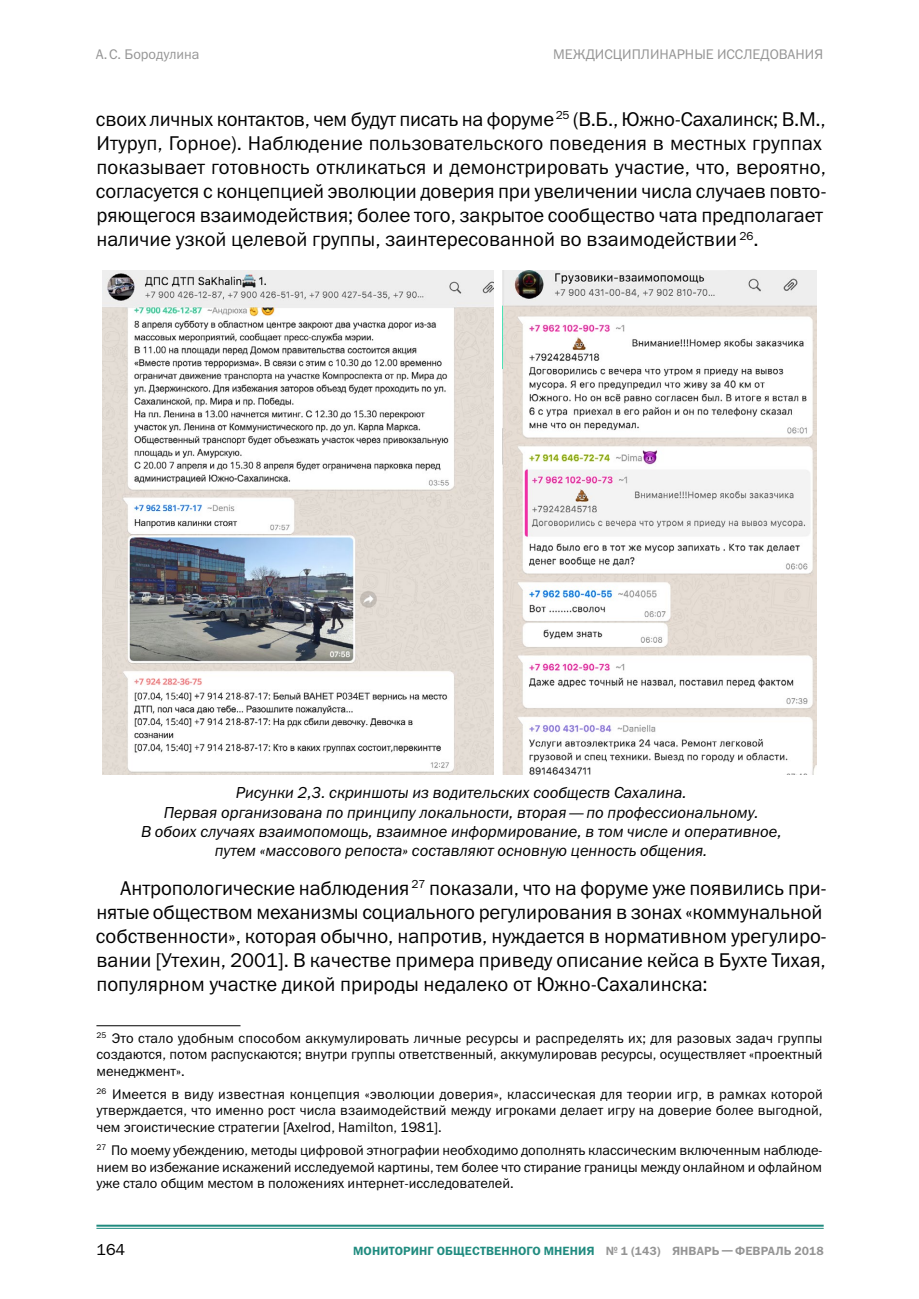
<style>
.page{position:relative;width:919px;height:1299px;background:#fff}
.page>*{position:absolute;margin:0;border:0;box-sizing:border-box;transform-origin:0 0}
.GENERAL_TEXT{font:20px/24px "Franklin Gothic ITC";color:#000}
.Picture_number_and_t{font:italic 16px/19.2px "Franklin Gothic ITC";color:#000;text-align:center}
.t1{font:16px "Franklin Gothic ITC";color:#000}
.footnote_text{font:14px/16.8px "Franklin Gothic ITC";color:#000;text-align:justify}
.t2{font:14px "Franklin Gothic ITC";color:#959595}
.t3{font:600 12px "Franklin Gothic ITC";letter-spacing:.01em;color:#208b7f}
.t4{font:600 12px "Franklin Gothic ITC";letter-spacing:.005em;color:#959595}
.s1{color:#959595}
</style>
<div class="page">
<hr style="left:96px;top:1224px;width:727px;height:2px;background:#208b7f">
<hr style="left:96px;top:1227px;width:727px;height:1px;background:#208b7f">
<img style="left:103px;top:270px;width:390px;height:504px">
<img style="left:502px;top:270px;width:314px;height:504px">
<hr style="left:96px;top:1025px;width:144px;height:1px;background:#000">
<p class="t2" style="left:96px;top:46px;width:105px">А.С. Бородулина</p>
<p class="t2" style="left:553px;top:46px;width:271px">МЕЖДИСЦИПЛИНАРНЫЕ ИССЛЕДОВАНИЯ</p>
<p class="GENERAL_TEXT" style="left:96px;top:107px;width:732px">своих личных контактов, чем будут писать на форуме <sup>25</sup> (В.Б., Южно-Сахалинск; В.М., Итуруп, Горное). Наблюдение пользовательского поведения в местных группах показывает готовность откликаться и демонстрировать участие, что, вероятно, согласуется с концепцией эволюции доверия при увеличении числа случаев повто&shy;ряющегося взаимодействия; более того, закрытое сообщество чата предполагает наличие узкой целевой группы, заинтересованной во взаимодействии <sup>26</sup>.</p>
<p class="Picture_number_and_t" style="left:141px;top:783px;width:642px">Рисунки 2,3. скриншоты из водительских сообществ Сахалина.<br>Первая организована по принципу локальности, вторая— по профессиональному.<br>В обоих случаях взаимопомощь, взаимное информирование, в том числе и оперативное, путем «массового репоста» составляют основную ценность общения.</p>
<p class="GENERAL_TEXT" style="left:96px;top:875px;width:732px;text-indent:24px">Антропологические наблюдения <sup>27</sup> показали, что на форуме уже появились при&shy;нятые обществом механизмы социального регулирования в зонах «коммунальной собственности», которая обычно, напротив, нуждается в нормативном урегулиро&shy;вании [Утехин, 2001]. В качестве примера приведу описание кейса в Бухте Тихая, популярном участке дикой природы недалеко от Южно-Сахалинска:</p>
<p class="footnote_text" style="left:96px;top:1029px;width:727px"><sup>25</sup> Это стало удобным способом аккумулировать личные ресурсы и распределять их; для разовых задач группы создаются, потом распускаются; внутри группы ответственный, аккумулировав ресурсы, осуществляет «проектный менеджмент».</p>
<p class="footnote_text" style="left:96px;top:1085px;width:727px"><sup>26</sup> Имеется в виду известная концепция «эволюции доверия», классическая для теории игр, в рамках которой утверждается, что именно рост числа взаимодействий между игроками делает игру на доверие более выгодной, чем эгоистические стратегии [Axelrod, Hamilton, 1981].</p>
<p class="footnote_text" style="left:96px;top:1141px;width:727px"><sup>27</sup> По моему убеждению, методы цифровой этнографии необходимо дополнять классическим включенным наблюде&shy;нием во избежание искажений исследуемой картины, тем более что стирание границы между онлайном и офлайном уже стало общим местом в положениях интернет-исследователей.</p>
<p class="t1" style="left:96px;top:1239px;width:30px">164</p>
<p class="t3" style="left:353px;top:1243px;width:328px">МОНИТОРИНГ ОБЩЕСТВЕННОГО МНЕНИЯ <span class="s1">№ 1 (143) янв</span></p>
<p class="t4" style="left:696px;top:1243px;width:57px">арь—февр</p>
<p class="t4" style="left:768px;top:1243px;width:57px">аль 2018</p>
</div>
